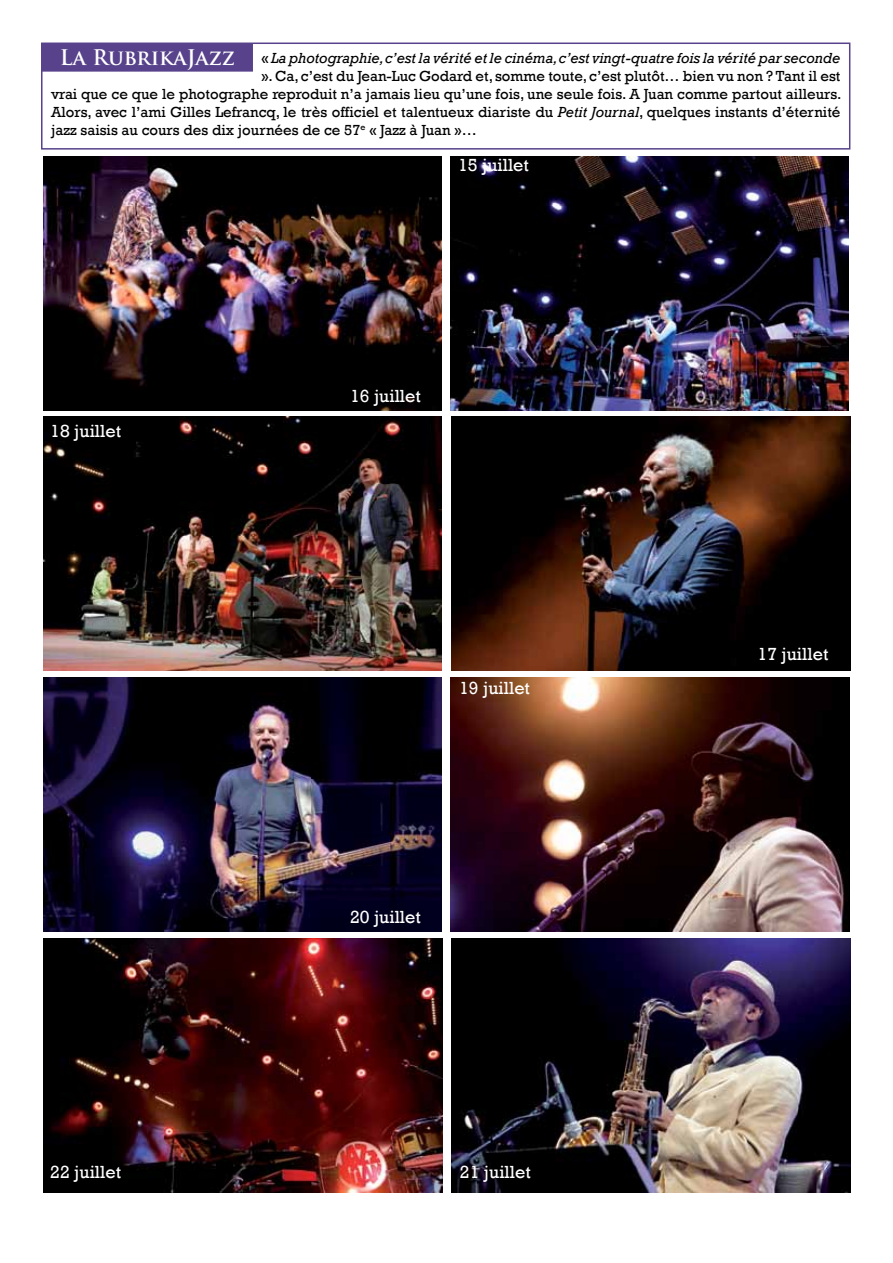
<style>
.page{position:relative;width:893px;height:1263px;background:#fff}
.page>*{position:absolute;margin:0;border:0;box-sizing:border-box;transform-origin:0 0}
.t1{font:700 21px "Trajan Pro";color:#fff}
.t2{font:18px "Rockwell";color:#fff}
.t3{font:15px "Rockwell";color:#000}
.t4{font:italic 15px "Rockwell";color:#000}
.s1{font-style:normal}
.s2{font-style:italic}
</style>
<div class="page">
<div style="left:41px;top:43px;width:809px;height:107px;border:2px solid #57428b"></div>
<div style="left:43px;top:44px;width:209px;height:27px;background:#57428b"></div>
<div style="left:42px;top:43px;width:211px;height:29px;border:2px solid #57428b"></div>
<img style="left:451px;top:156px;width:398px;height:254px">
<img style="left:43px;top:156px;width:399px;height:254px">
<img style="left:451px;top:417px;width:399px;height:254px">
<img style="left:43px;top:417px;width:398px;height:254px">
<img style="left:451px;top:677px;width:399px;height:255px">
<img style="left:43px;top:677px;width:399px;height:255px">
<img style="left:451px;top:938px;width:399px;height:254px">
<img style="left:43px;top:938px;width:399px;height:254px">
<h1 class="t1" style="left:60px;top:45px;width:177px">La RubrikaJazz</h1>
<p class="t4" style="left:261px;top:49px;width:580px"><span class="s1">«</span> La photographie, c’est la vérité et le cinéma, c’est vingt-quatre fois la vérité par seconde</p>
<p class="t3" style="left:261px;top:67px;width:580px">». Ca, c’est du Jean-Luc Godard et, somme toute, c’est plutôt… bien vu non ? Tant il est</p>
<p class="t3" style="left:51px;top:85px;width:792px">vrai que ce que le photographe reproduit n’a jamais lieu qu’une fois, une seule fois. A Juan comme partout ailleurs.</p>
<p class="t3" style="left:51px;top:103px;width:791px">Alors, avec l’ami Gilles Lefrancq, le très officiel et talentueux diariste du <span class="s2">Petit Journal</span>, quelques instants d’éternité</p>
<p class="t3" style="left:51px;top:121px;width:427px">jazz saisis au cours des dix journées de ce 57<sup>e</sup> « Jazz à Juan »…</p>
<p class="t2" style="left:50px;top:421px;width:72px">18 juillet</p>
<p class="t2" style="left:458px;top:154px;width:72px">15 juillet</p>
<p class="t2" style="left:350px;top:386px;width:72px">16 juillet</p>
<p class="t2" style="left:459px;top:678px;width:72px">19 juillet</p>
<p class="t2" style="left:350px;top:906px;width:72px">20 juillet</p>
<p class="t2" style="left:50px;top:1162px;width:72px">22 juillet</p>
<p class="t2" style="left:460px;top:1162px;width:72px">21 juillet</p>
<p class="t2" style="left:758px;top:644px;width:72px">17 juillet</p>
</div>
